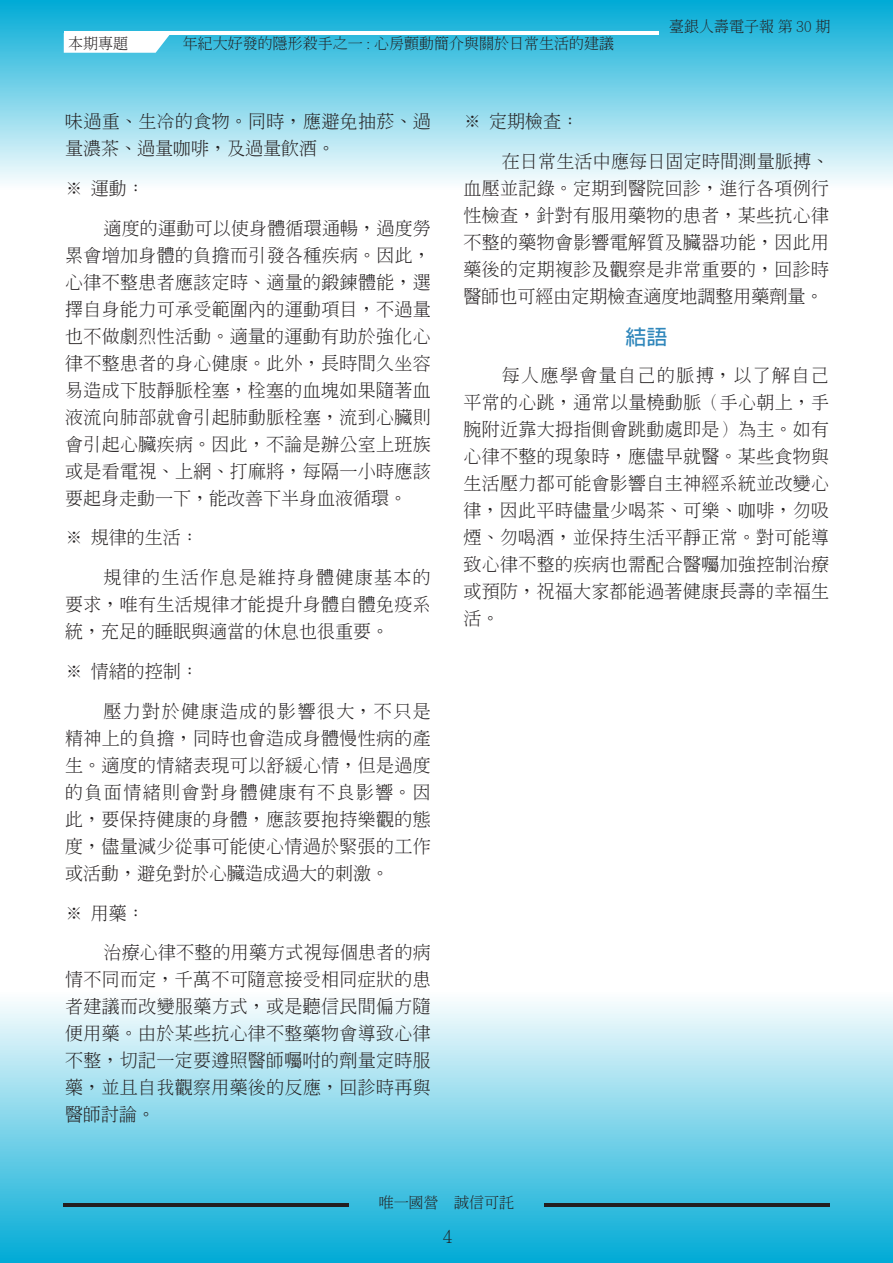
<style>
.page{position:relative;width:893px;height:1263px;background:#fff}
.page>*{position:absolute;margin:0;border:0;box-sizing:border-box;transform-origin:0 0}
.t1{font:700 21px "Adobe Fan Heiti Std";color:#3087bb}
.t2{font:300 18px/27px "Adobe Ming Std";letter-spacing:.015em;color:#231f20;text-align:justify}
.t3{font:300 15px "Adobe Ming Std";color:#231f20}
</style>
<div class="page">
<svg style="left:0;top:0;width:893px;height:183px;background:#7bd3e9"></svg>
<hr style="left:64px;top:31px;width:595px;height:4px;background:#fff">
<svg style="left:64px;top:35px;width:107px;height:18px"></svg>
<svg style="left:0;top:1002px;width:893px;height:261px;background:#7ad2e8"></svg>
<hr style="left:63px;top:1203px;width:286px;height:3px;background:#231f20">
<hr style="left:544px;top:1203px;width:286px;height:3px;background:#231f20">
<p class="t3" style="left:68px;top:35px;width:61px">本期專題</p>
<p class="t3" style="left:183px;top:35px;width:433px">年紀大好發的隱形殺手之一 : 心房顫動簡介與關於日常生活的建議</p>
<p class="t3" style="left:669px;top:18px;width:163px">臺銀人壽電子報 第 30 期</p>
<p class="t2" style="left:65px;top:107px;width:367px">味過重、生冷的食物。同時，應避免抽菸、過量濃茶、過量咖啡，及過量飲酒。</p>
<p class="t2" style="left:65px;top:174px;width:81px">※ 運動：</p>
<p class="t2" style="left:65px;top:214px;width:367px;text-indent:38px">適度的運動可以使身體循環通暢，過度勞累會增加身體的負擔而引發各種疾病。因此，心律不整患者應該定時、適量的鍛鍊體能，選擇自身能力可承受範圍內的運動項目，不過量也不做劇烈性活動。適量的運動有助於強化心律不整患者的身心健康。此外，長時間久坐容易造成下肢靜脈栓塞，栓塞的血塊如果隨著血液流向肺部就會引起肺動脈栓塞，流到心臟則會引起心臟疾病。因此，不論是辦公室上班族或是看電視、上網、打麻將，每隔一小時應該要起身走動一下，能改善下半身血液循環。</p>
<p class="t2" style="left:65px;top:524px;width:135px">※ 規律的生活：</p>
<p class="t2" style="left:65px;top:563px;width:367px;text-indent:38px">規律的生活作息是維持身體健康基本的要求，唯有生活規律才能提升身體自體免疫系統，充足的睡眠與適當的休息也很重要。</p>
<p class="t2" style="left:65px;top:657px;width:135px">※ 情緒的控制：</p>
<p class="t2" style="left:65px;top:697px;width:367px;text-indent:38px">壓力對於健康造成的影響很大，不只是精神上的負擔，同時也會造成身體慢性病的產生。適度的情緒表現可以舒緩心情，但是過度的負面情緒則會對身體健康有不良影響。因此，要保持健康的身體，應該要抱持樂觀的態度，儘量減少從事可能使心情過於緊張的工作或活動，避免對於心臟造成過大的刺激。</p>
<p class="t2" style="left:65px;top:899px;width:81px">※ 用藥：</p>
<p class="t2" style="left:65px;top:938px;width:367px;text-indent:38px">治療心律不整的用藥方式視每個患者的病情不同而定，千萬不可隨意接受相同症狀的患者建議而改變服藥方式，或是聽信民間偏方隨便用藥。由於某些抗心律不整藥物會導致心律不整，切記一定要遵照醫師囑咐的劑量定時服藥，並且自我觀察用藥後的反應，回診時再與醫師討論。</p>
<p class="t2" style="left:463px;top:107px;width:117px">※ 定期檢查：</p>
<p class="t2" style="left:463px;top:147px;width:367px;text-indent:38px">在日常生活中應每日固定時間測量脈搏、血壓並記錄。定期到醫院回診，進行各項例行性檢查，針對有服用藥物的患者，某些抗心律不整的藥物會影響電解質及臟器功能，因此用藥後的定期複診及觀察是非常重要的，回診時醫師也可經由定期檢查適度地調整用藥劑量。</p>
<p class="t1" style="left:625px;top:325px;width:43px">結語</p>
<p class="t2" style="left:463px;top:362px;width:367px;text-indent:38px">每人應學會量自己的脈搏，以了解自己平常的心跳，通常以量橈動脈（手心朝上，手腕附近靠大拇指側會跳動處即是）為主。如有心律不整的現象時，應儘早就醫。某些食物與生活壓力都可能會影響自主神經系統並改變心律，因此平時儘量少喝茶、可樂、咖啡，勿吸煙、勿喝酒，並保持生活平靜正常。對可能導致心律不整的疾病也需配合醫囑加強控制治療或預防，祝福大家都能過著健康長壽的幸福生活。</p>
<p class="t3" style="left:379px;top:1194px;width:137px">唯一國營 誠信可託</p>
<p class="t2" style="left:443px;top:1222px;width:11px">4</p>
</div>
